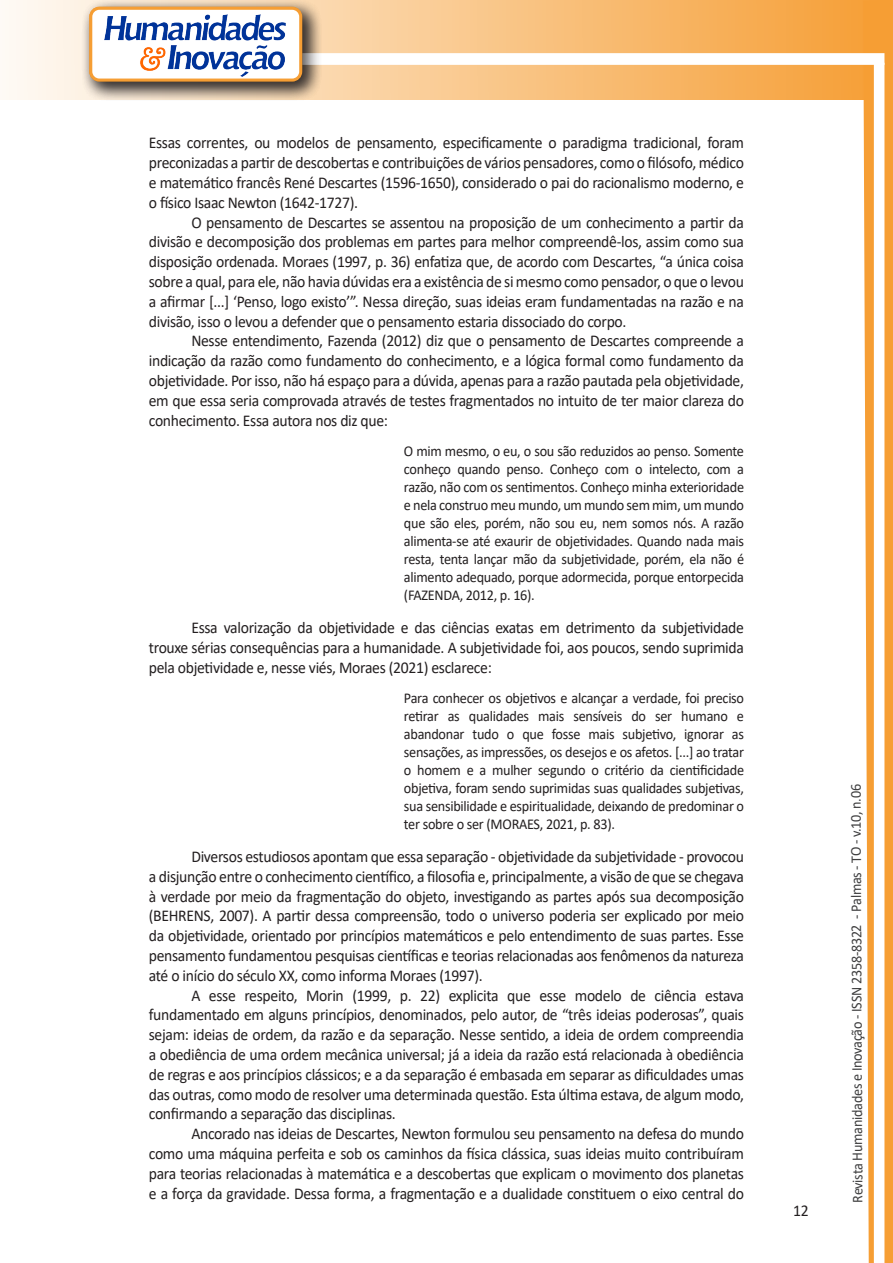
<style>
.page{position:relative;width:893px;height:1263px;background:#fff}
.page>*{position:absolute;margin:0;border:0;box-sizing:border-box;transform-origin:0 0}
.texto{font:16.5px/19.8px "Calibri";letter-spacing:-.02em;color:#231f20;text-align:justify;scale:.95 1}
.citacao{font:15px/18px "Calibri";letter-spacing:-.02em;color:#231f20;text-align:justify;scale:.95 1}
.t1{font:15px "Calibri";letter-spacing:-.025em;color:#3e3e3f;scale:.95 1}
</style>
<div class="page">
<svg style="left:5px;top:0;width:858px;height:100px;background:#f9c484"></svg>
<div style="left:302px;top:53px;width:582px;height:12px;background:#fff;border:2px solid #fff"></div>
<svg style="left:863px;top:0;width:30px;height:1263px"></svg>
<div style="left:81px;top:0;width:241px;height:102px;background:#231f20;opacity:.75"></div>
<div style="left:91px;top:8px;width:210px;height:72px;background:#fff;border-radius:9px"></div>
<img style="left:104px;top:14px;width:181px;height:62px">
<div style="left:89px;top:7px;width:213px;height:75px;border:3px solid #f69e34;border-radius:9px"></div>
<p class="texto" style="left:149px;top:133px;width:628px">Essas correntes, ou modelos de pensamento, especificamente o paradigma tradicional, foram preconizadas a partir de descobertas e contribuições de vários pensadores, como o filósofo, médico e matemático francês René Descartes (1596-1650), considerado o pai do racionalismo moderno, e o físico Isaac Newton (1642-1727).</p>
<p class="texto" style="left:149px;top:212px;width:628px;text-indent:43px">O pensamento de Descartes se assentou na proposição de um conhecimento a partir da divisão e decomposição dos problemas em partes para melhor compreendê-los, assim como sua disposição ordenada. Moraes (1997, p. 36) enfatiza que, de acordo com Descartes, “a única coisa sobre a qual, para ele, não havia dúvidas era a existência de si mesmo como pensador, o que o levou a afirmar [...] ‘Penso, logo existo’”. Nessa direção, suas ideias eram fundamentadas na razão e na divisão, isso o levou a defender que o pensamento estaria dissociado do corpo.</p>
<p class="texto" style="left:149px;top:331px;width:628px;text-indent:43px">Nesse entendimento, Fazenda (2012) diz que o pensamento de Descartes compreende a indicação da razão como fundamento do conhecimento, e a lógica formal como fundamento da objetividade. Por isso, não há espaço para a dúvida, apenas para a razão pautada pela objetividade, em que essa seria comprovada através de testes fragmentados no intuito de ter maior clareza do conhecimento. Essa autora nos diz que:</p>
<p class="citacao" style="left:404px;top:442px;width:360px">O mim mesmo, o eu, o sou são reduzidos ao penso. Somente conheço quando penso. Conheço com o intelecto, com a razão, não com os sentimentos. Conheço minha exterioridade e nela construo meu mundo, um mundo sem mim, um mundo que são eles, porém, não sou eu, nem somos nós. A razão alimenta-se até exaurir de objetividades. Quando nada mais resta, tenta lançar mão da subjetividade, porém, ela não é alimento adequado, porque adormecida, porque entorpecida (FAZENDA, 2012, p. 16).</p>
<p class="texto" style="left:149px;top:617px;width:628px;text-indent:43px">Essa valorização da objetividade e das ciências exatas em detrimento da subjetividade trouxe sérias consequências para a humanidade. A subjetividade foi, aos poucos, sendo suprimida pela objetividade e, nesse viés, Moraes (2021) esclarece:</p>
<p class="citacao" style="left:404px;top:689px;width:360px">Para conhecer os objetivos e alcançar a verdade, foi preciso retirar as qualidades mais sensíveis do ser humano e abandonar tudo o que fosse mais subjetivo, ignorar as sensações, as impressões, os desejos e os afetos. [...] ao tratar o homem e a mulher segundo o critério da cientificidade objetiva, foram sendo suprimidas suas qualidades subjetivas, sua sensibilidade e espiritualidade, deixando de predominar o ter sobre o ser (MORAES, 2021, p. 83).</p>
<p class="texto" style="left:149px;top:846px;width:628px;text-indent:43px">Diversos estudiosos apontam que essa separação - objetividade da subjetividade - provocou a disjunção entre o conhecimento científico, a filosofia e, principalmente, a visão de que se chegava à verdade por meio da fragmentação do objeto, investigando as partes após sua decomposição (BEHRENS, 2007). A partir dessa compreensão, todo o universo poderia ser explicado por meio da objetividade, orientado por princípios matemáticos e pelo entendimento de suas partes. Esse pensamento fundamentou pesquisas científicas e teorias relacionadas aos fenômenos da natureza até o início do século XX, como informa Moraes (1997).</p>
<p class="texto" style="left:149px;top:985px;width:628px;text-indent:43px">A esse respeito, Morin (1999, p. 22) explicita que esse modelo de ciência estava fundamentado em alguns princípios, denominados, pelo autor, de “três ideias poderosas”, quais sejam: ideias de ordem, da razão e da separação. Nesse sentido, a ideia de ordem compreendia a obediência de uma ordem mecânica universal; já a ideia da razão está relacionada à obediência de regras e aos princípios clássicos; e a da separação é embasada em separar as dificuldades umas das outras, como modo de resolver uma determinada questão. Esta última estava, de algum modo, confirmando a separação das disciplinas.</p>
<p class="texto" style="left:149px;top:1123px;width:628px;text-indent:43px">Ancorado nas ideias de Descartes, Newton formulou seu pensamento na defesa do mundo como uma máquina perfeita e sob os caminhos da física clássica, suas ideias muito contribuíram para teorias relacionadas à matemática e a descobertas que explicam o movimento dos planetas e a força da gravidade. Dessa forma, a fragmentação e a dualidade constituem o eixo central do</p>
<p class="texto" style="left:793px;top:1200px;width:18px">12</p>
<p class="t1" style="left:846px;top:1203px;width:442px;rotate:-90deg">Revista Humanidades e Inovação - ISSN 2358-8322 - Palmas - TO - v.10, n.06</p>
</div>
